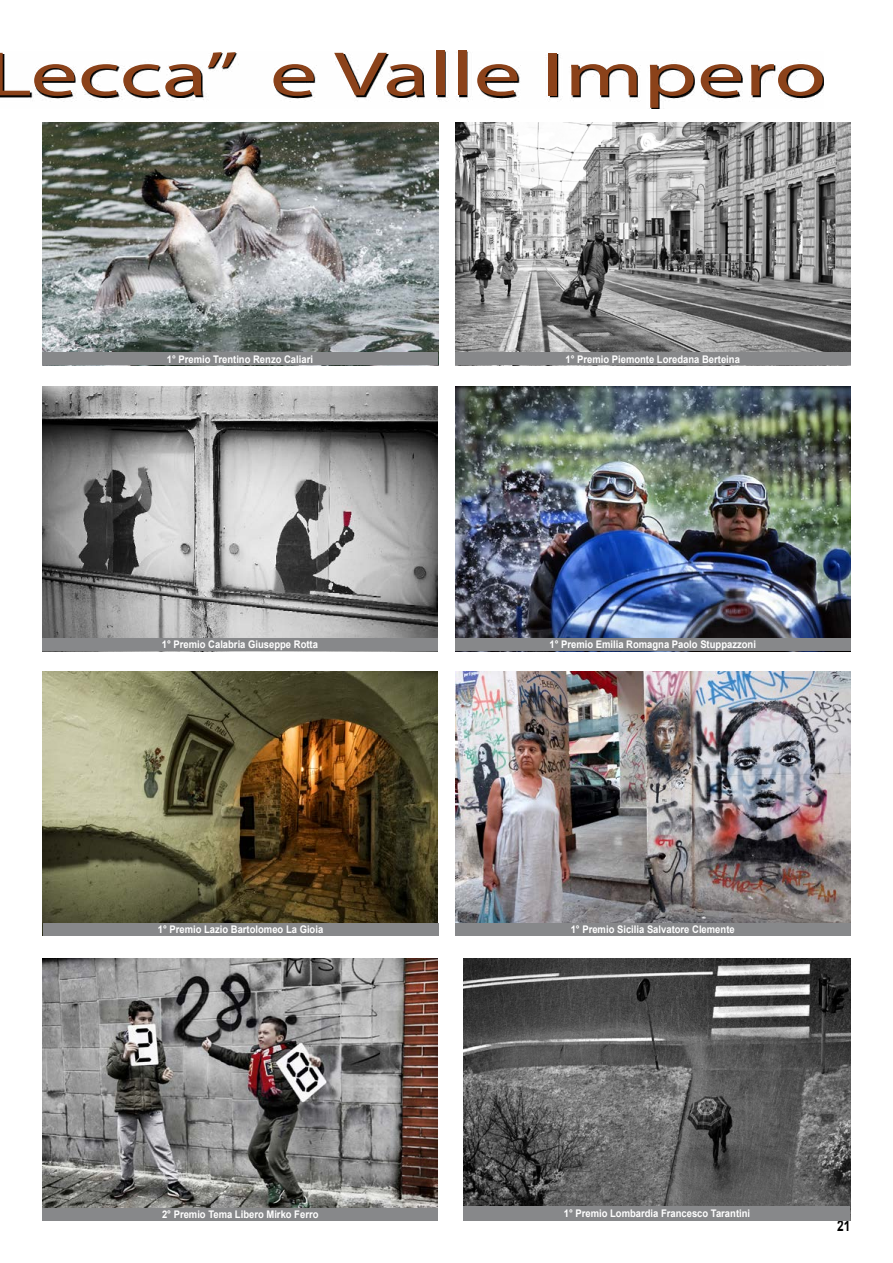
<style>
.page{position:relative;width:893px;height:1263px;background:#fff}
.page>*{position:absolute;margin:0;border:0;box-sizing:border-box;transform-origin:0 0}
.t1{font:63px "Myriad Pro";color:#8b421a;scale:1.5 1}
.t2{font:700 15px "Arial";color:#000;scale:.8 1}
.t3{font:700 10.5px "Arial";color:#fff;scale:.9 1}
</style>
<div class="page">
<svg style="left:0;top:52px;width:824px;height:57px"></svg>
<img style="left:42px;top:123px;width:396px;height:229px">
<img style="left:455px;top:123px;width:395px;height:229px">
<img style="left:43px;top:387px;width:395px;height:251px">
<img style="left:455px;top:387px;width:395px;height:251px">
<div style="left:42px;top:352px;width:396px;height:13px;background:#87888a"></div>
<div style="left:455px;top:352px;width:395px;height:13px;background:#87888a"></div>
<div style="left:42px;top:638px;width:396px;height:13px;background:#87888a"></div>
<div style="left:455px;top:638px;width:395px;height:13px;background:#87888a"></div>
<img style="left:43px;top:672px;width:395px;height:251px">
<img style="left:455px;top:672px;width:395px;height:251px">
<img style="left:43px;top:959px;width:395px;height:249px">
<img style="left:463px;top:959px;width:387px;height:246px">
<div style="left:43px;top:923px;width:395px;height:12px;background:#87888a"></div>
<div style="left:455px;top:923px;width:395px;height:12px;background:#87888a"></div>
<div style="left:43px;top:1208px;width:395px;height:12px;background:#87888a"></div>
<div style="left:463px;top:1205px;width:387px;height:15px;background:#87888a"></div>
<h1 class="t1" style="left:-13px;top:35px;width:561px">Lecca” e Valle Impero</h1>
<p class="t3" style="left:167px;top:351px;width:164px">1° Premio Trentino Renzo Caliari</p>
<p class="t3" style="left:565px;top:351px;width:195px">1° Premio Piemonte Loredana Berteina</p>
<p class="t3" style="left:162px;top:637px;width:175px">1° Premio Calabria Giuseppe Rotta</p>
<p class="t3" style="left:549px;top:637px;width:231px">1° Premio Emilia Romagna Paolo Stuppazzoni</p>
<p class="t3" style="left:158px;top:922px;width:185px">1° Premio Lazio Bartolomeo La Gioia</p>
<p class="t3" style="left:571px;top:922px;width:184px">1° Premio Sicilia Salvatore Clemente</p>
<p class="t3" style="left:162px;top:1207px;width:175px">2° Premio Tema Libero Mirko Ferro</p>
<p class="t3" style="left:564px;top:1206px;width:209px">1° Premio Lombardia Francesco Tarantini</p>
<h2 class="t2" style="left:837px;top:1215px;width:18px">21</h2>
</div>
